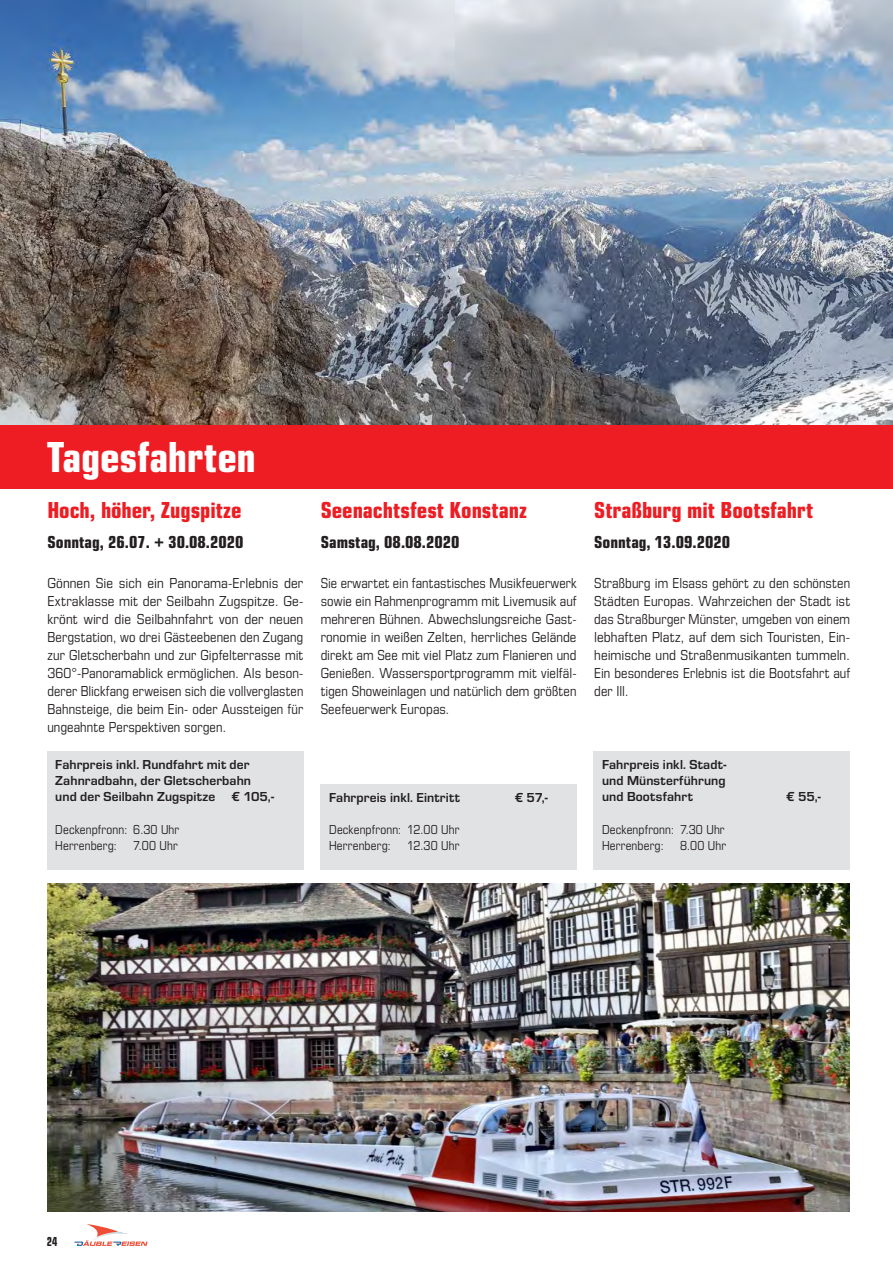
<style>
.page{position:relative;width:893px;height:1263px;background:#fff}
.page>*{position:absolute;margin:0;border:0;box-sizing:border-box;transform-origin:0 0}
.t1{font:45px "Eurostile Con Hea";letter-spacing:-.005em;color:#fff}
.t2{font:24px "Eurostile Con Hea";color:#ee1d23}
.t3{font:18px "Eurostile Con Hea";color:#231f20}
.t4{font:15px/18px "Eurostile Con";letter-spacing:.005em;color:#231f20;text-align:justify}
.t5{font:15px/18px "Eurostile Con";letter-spacing:.005em;color:#231f20;text-align:justify;scale:1.04 1}
.t6{font:700 13.5px/16.2px "Eurostile";letter-spacing:.01em;color:#231f20}
.t7{font:13.5px/16.2px "Eurostile Con";letter-spacing:.01em;color:#231f20}
.t8{font:13.5px "Eurostile Con Hea";color:#231f20;scale:.85 1}
</style>
<div class="page">
<svg style="left:74px;top:1224px;width:74px;height:22px"></svg>
<img style="left:0;top:0;width:893px;height:425px">
<div style="left:0;top:425px;width:893px;height:64px;background:#ee1d23"></div>
<div style="left:47px;top:751px;width:256px;height:119px;background:#e1e2e4"></div>
<div style="left:321px;top:784px;width:256px;height:86px;background:#e1e2e4"></div>
<div style="left:594px;top:751px;width:256px;height:119px;background:#e1e2e4"></div>
<img style="left:47px;top:883px;width:803px;height:329px">
<h1 class="t1" style="left:47px;top:425px;width:211px">Tagesfahrten</h1>
<h2 class="t2" style="left:47px;top:492px;width:196px">Hoch, höher, Zugspitze</h2>
<p class="t3" style="left:47px;top:529px;width:198px">Sonntag, 26.07. + 30.08.2020</p>
<p class="t5" style="left:47px;top:573px;width:248px">Gönnen Sie sich ein Panorama-Erlebnis der Extraklasse mit der Seilbahn Zugspitze. Ge&shy;krönt wird die Seilbahnfahrt von der neuen Bergstation, wo drei Gästeebenen den Zugang zur Gletscherbahn und zur Gipfelterrasse mit 360°-Panoramablick ermöglichen. Als beson&shy;derer Blickfang erweisen sich die vollverglasten Bahnsteige, die beim Ein- oder Aussteigen für ungeahnte Perspektiven sorgen.</p>
<p class="t6" style="left:55px;top:755px;width:220px">Fahrpreis inkl. Rundfahrt mit der<br>Zahnradbahn, der Gletscherbahn und der Seilbahn Zugspitze € 105,-</p>
<p class="t7" style="left:55px;top:820px;width:125px">Deckenpfronn: 6.30 Uhr<br>Herrenberg: 7.00 Uhr</p>
<h2 class="t2" style="left:321px;top:492px;width:208px">Seenachtsfest Konstanz</h2>
<p class="t3" style="left:321px;top:529px;width:140px">Samstag, 08.08.2020</p>
<p class="t4" style="left:321px;top:573px;width:257px">Sie erwartet ein fantastisches Musikfeuerwerk sowie ein Rahmenprogramm mit Livemusik auf mehreren Bühnen. Abwechslungsreiche Gast&shy;ronomie in weißen Zelten, herrliches Gelände direkt am See mit viel Platz zum Flanieren und Genießen. Wassersportprogramm mit vielfäl&shy;tigen Showeinlagen und natürlich dem größten Seefeuerwerk Europas.</p>
<p class="t6" style="left:329px;top:788px;width:132px">Fahrpreis inkl. Eintritt</p>
<p class="t6" style="left:515px;top:788px;width:35px">€ 57,-</p>
<p class="t7" style="left:329px;top:821px;width:132px">Deckenpfronn: 12.00 Uhr<br>Herrenberg: 12.30 Uhr</p>
<h2 class="t2" style="left:594px;top:492px;width:220px">Straßburg mit Bootsfahrt</h2>
<p class="t3" style="left:594px;top:529px;width:137px">Sonntag, 13.09.2020</p>
<p class="t4" style="left:594px;top:573px;width:257px">Straßburg im Elsass gehört zu den schönsten Städten Europas. Wahrzeichen der Stadt ist das Straßburger Münster, umgeben von einem lebhaften Platz, auf dem sich Touristen, Ein&shy;heimische und Straßenmusikanten tummeln.<br>Ein besonderes Erlebnis ist die Bootsfahrt auf der Ill.</p>
<p class="t6" style="left:602px;top:755px;width:126px;text-align:justify">Fahrpreis inkl. Stadt&shy;und Münsterführung und Bootsfahrt</p>
<p class="t7" style="left:602px;top:820px;width:125px">Deckenpfronn: 7.30 Uhr<br>Herrenberg: 8.00 Uhr</p>
<p class="t6" style="left:786px;top:788px;width:36px">€ 55,-</p>
<p class="t8" style="left:47px;top:1232px;width:14px">24</p>
</div>
